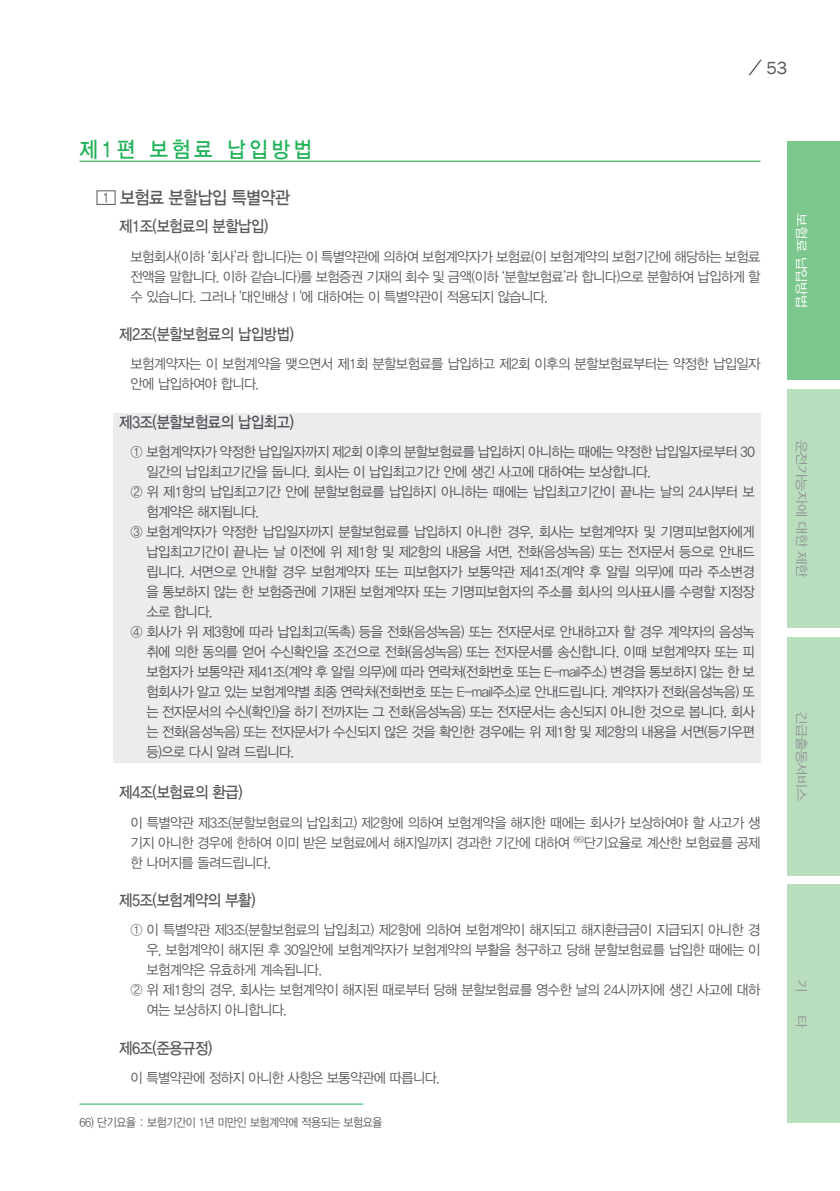
<style>
.page{position:relative;width:840px;height:1191px;background:#fff}
.page>*{position:absolute;margin:0;border:0;box-sizing:border-box;transform-origin:0 0}
.제1편{font:22px "YDVYGO Std 33";letter-spacing:.2em;color:#21b259;scale:.9 1}
.제1장_조{font:18px "YDVYGO Std 33";letter-spacing:-.03em;color:#57585a;scale:.9 1}
.t1{font:18px "Franklin Gothic";color:#57585a}
.제1절{font:16px "YDVYGO Std 33";letter-spacing:-.03em;color:#57585a;scale:.9 1}
.본문{font:14px/20px "YDVYGO Std 32";letter-spacing:-.04em;color:#57585a;text-align:justify;scale:.95 1}
.본문-2{font:14px "YDVYGO Std 32";letter-spacing:-.04em;color:#57585a;scale:.9 1}
.t2{font:12.8px "YDVYGO Std 12";letter-spacing:-.03em;color:#939598;scale:1.12 1}
.t3{font:12.8px "YDVYGO Std 12";letter-spacing:-.03em;color:#fff;scale:1.12 1}
.각주{font:12px "YDVYGO Std 32";letter-spacing:-.03em;color:#57585a;scale:.9 1}
</style>
<div class="page">
<div style="left:787px;top:142px;width:52px;height:238px;background:#7cc78e"></div>
<div style="left:787px;top:389px;width:52px;height:238px;background:#b9debe"></div>
<div style="left:787px;top:637px;width:52px;height:238px;background:#b9debe"></div>
<div style="left:787px;top:884px;width:52px;height:239px;background:#b9debe"></div>
<svg style="left:748px;top:60px;width:13px;height:15px"></svg>
<hr style="left:79px;top:160px;width:681px;height:2px;background:#5bbd76">
<div style="left:96px;top:190px;width:19px;height:15px;border:1px solid #57585a"></div>
<hr style="left:79px;top:1103px;width:284px;height:1px;background:#21b259">
<div style="left:113px;top:413px;width:647px;height:349px;background:#ececee"></div>
<p class="t1" style="left:766px;top:57px;width:23px">53</p>
<p class="제1편" style="left:79px;top:138px;width:260px">제1편 보험료 납입방법</p>
<p class="본문-2" style="left:102px;top:191px;width:9px">1</p>
<p class="제1장_조" style="left:120px;top:189px;width:190px">보험료 분할납입 특별약관</p>
<p class="제1절" style="left:119px;top:218px;width:167px">제1조(보험료의 분할납입)</p>
<p class="본문" style="left:130px;top:247px;width:664px">보험회사(이하 ‘회사’라 합니다)는 이 특별약관에 의하여 보험계약자가 보험료(이 보험계약의 보험기간에 해당하는 보험료 전액을 말합니다. 이하 같습니다)를 보험증권 기재의 회수 및 금액(이하 ‘분할보험료’라 합니다)으로 분할하여 납입하게 할 수 있습니다. 그러나 '대인배상Ⅰ'에 대하여는 이 특별약관이 적용되지 않습니다.</p>
<p class="제1절" style="left:119px;top:326px;width:196px">제2조(분할보험료의 납입방법)</p>
<p class="본문" style="left:130px;top:354px;width:664px">보험계약자는 이 보험계약을 맺으면서 제1회 분할보험료를 납입하고 제2회 이후의 분할보험료부터는 약정한 납입일자 안에 납입하여야 합니다.</p>
<p class="제1절" style="left:119px;top:414px;width:196px">제3조(분할보험료의 납입최고)</p>
<p class="본문" style="left:146px;top:442px;width:641px;text-indent:-16px">① 보험계약자가 약정한 납입일자까지 제2회 이후의 분할보험료를 납입하지 아니하는 때에는 약정한 납입일자로부터 30 일간의 납입최고기간을 둡니다. 회사는 이 납입최고기간 안에 생긴 사고에 대하여는 보상합니다.</p>
<p class="본문" style="left:146px;top:482px;width:641px;text-indent:-16px">② 위 제1항의 납입최고기간 안에 분할보험료를 납입하지 아니하는 때에는 납입최고기간이 끝나는 날의 24시부터 보 험계약은 해지됩니다.</p>
<p class="본문" style="left:146px;top:522px;width:641px;text-indent:-16px">③ 보험계약자가 약정한 납입일자까지 분할보험료를 납입하지 아니한 경우, 회사는 보험계약자 및 기명피보험자에게 납입최고기간이 끝나는 날 이전에 위 제1항 및 제2항의 내용을 서면, 전화(음성녹음) 또는 전자문서 등으로 안내드 립니다. 서면으로 안내할 경우 보험계약자 또는 피보험자가 보통약관 제41조(계약 후 알릴 의무)에 따라 주소변경 을 통보하지 않는 한 보험증권에 기재된 보험계약자 또는 기명피보험자의 주소를 회사의 의사표시를 수령할 지정장 소로 합니다.</p>
<p class="본문" style="left:146px;top:622px;width:641px;text-indent:-16px">④ 회사가 위 제3항에 따라 납입최고(독촉) 등을 전화(음성녹음) 또는 전자문서로 안내하고자 할 경우 계약자의 음성녹 취에 의한 동의를 얻어 수신확인을 조건으로 전화(음성녹음) 또는 전자문서를 송신합니다. 이때 보험계약자 또는 피 보험자가 보통약관 제41조(계약 후 알릴 의무)에 따라 연락처(전화번호 또는 E-mail주소) 변경을 통보하지 않는 한 보 험회사가 알고 있는 보험계약별 최종 연락처(전화번호 또는 E-mail주소)로 안내드립니다. 계약자가 전화(음성녹음) 또 는 전자문서의 수신(확인)을 하기 전까지는 그 전화(음성녹음) 또는 전자문서는 송신되지 아니한 것으로 봅니다. 회사 는 전화(음성녹음) 또는 전자문서가 수신되지 않은 것을 확인한 경우에는 위 제1항 및 제2항의 내용을 서면(등기우편 등)으로 다시 알려 드립니다.</p>
<p class="제1절" style="left:119px;top:784px;width:139px">제4조(보험료의 환급)</p>
<p class="본문" style="left:130px;top:812px;width:664px">이 특별약관 제3조(분할보험료의 납입최고) 제2항에 의하여 보험계약을 해지한 때에는 회사가 보상하여야 할 사고가 생 기지 아니한 경우에 한하여 이미 받은 보험료에서 해지일까지 경과한 기간에 대하여 <sup>66)</sup>단기요율로 계산한 보험료를 공제 한 나머지를 돌려드립니다.</p>
<p class="제1절" style="left:119px;top:892px;width:153px">제5조(보험계약의 부활)</p>
<p class="본문" style="left:146px;top:920px;width:647px;text-indent:-16px">① 이 특별약관 제3조(분할보험료의 납입최고) 제2항에 의하여 보험계약이 해지되고 해지환급금이 지급되지 아니한 경 우, 보험계약이 해지된 후 30일안에 보험계약자가 보험계약의 부활을 청구하고 당해 분할보험료를 납입한 때에는 이 보험계약은 유효하게 계속됩니다.</p>
<p class="본문" style="left:146px;top:980px;width:647px;text-indent:-16px">② 위 제1항의 경우, 회사는 보험계약이 해지된 때로부터 당해 분할보험료를 영수한 날의 24시까지에 생긴 사고에 대하 여는 보상하지 아니합니다.</p>
<p class="제1절" style="left:119px;top:1040px;width:105px">제6조(준용규정)</p>
<p class="본문" style="left:130px;top:1068px;width:327px">이 특별약관에 정하지 아니한 사항은 보통약관에 따릅니다.</p>
<p class="각주" style="left:79px;top:1116px;width:338px">66) 단기요율 : 보험기간이 1년 미만인 보험계약에 적용되는 보험요율</p>
<p class="t3" style="left:807px;top:213px;width:86px;rotate:90deg">보험료 납입방법</p>
<p class="t2" style="left:807px;top:439px;width:125px;rotate:90deg">운전가능자에 대한 제한</p>
<p class="t2" style="left:807px;top:711px;width:82px;rotate:90deg">긴급출동서비스</p>
<p class="t2" style="left:807px;top:979px;width:13px;rotate:90deg">기</p>
<p class="t2" style="left:807px;top:1015px;width:13px;rotate:90deg">타</p>
</div>
